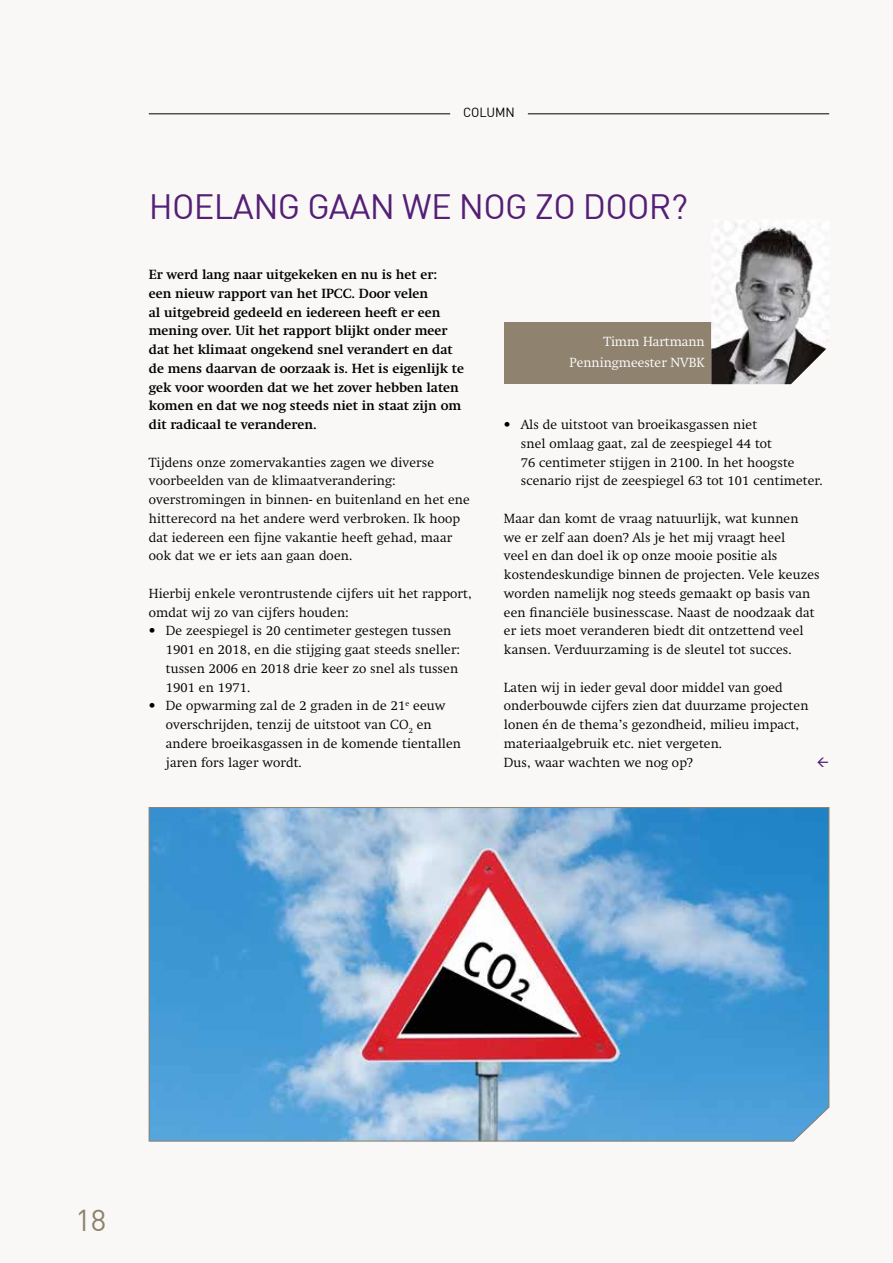
<style>
.page{position:relative;width:893px;height:1263px;background:#faf8f7}
.page>*{position:absolute;margin:0;border:0;box-sizing:border-box;transform-origin:0 0}
.t1{font:34.5px "DIN";letter-spacing:-.02em;color:#541f75}
.t2{font:29.7px "DIN";color:#8f826f}
.t3{font:300 13.05px/18.8px "Swift";letter-spacing:.01em;color:#000}
.t4{font:700 13.05px/18.8px "Swift";color:#000}
.t5{font:300 13.05px/21.8px "Swift";color:#fff;text-align:right}
.t6{font:13.05px "DIN";color:#000}
</style>
<div class="page">
<hr style="left:149px;top:114px;width:301px;height:1px;background:#000">
<hr style="left:528px;top:114px;width:301px;height:1px;background:#000">
<div style="left:504px;top:322px;width:207px;height:62px;background:#8f826f"></div>
<img style="left:711px;top:223px;width:118px;height:161px">
<svg style="left:148px;top:807px;width:682px;height:335px;background:#709dc7"></svg>
<p class="t6" style="left:463px;top:105px;width:53px">COLUMN</p>
<h1 class="t1" style="left:149px;top:185px;width:541px">HOELANG GAAN WE NOG ZO DOOR?</h1>
<p class="t4" style="left:149px;top:265px;width:317px">Er werd lang naar uitgekeken en nu is het er:<br>een nieuw rapport van het IPCC. Door velen<br>al uitgebreid gedeeld en iedereen heeft er een mening over. Uit het rapport blijkt onder meer dat het klimaat ongekend snel verandert en dat de mens daarvan de oorzaak is. Het is eigenlijk te gek voor woorden dat we het zover hebben laten komen en dat we nog steeds niet in staat zijn om dit radicaal te veranderen.</p>
<p class="t3" style="left:149px;top:453px;width:323px">Tijdens onze zomervakanties zagen we diverse voorbeelden van de klimaatverandering: overstromingen in binnen- en buitenland en het ene hitterecord na het andere werd verbroken. Ik hoop dat iedereen een fijne vakantie heeft gehad, maar ook dat we er iets aan gaan doen.</p>
<p class="t3" style="left:149px;top:584px;width:324px">Hierbij enkele verontrustende cijfers uit het rapport, omdat wij zo van cijfers houden:</p>
<p class="t3" style="left:166px;top:622px;width:296px;text-indent:-17px">• De zeespiegel is 20 centimeter gestegen tussen 1901 en 2018, en die stijging gaat steeds sneller: tussen 2006 en 2018 drie keer zo snel als tussen 1901 en 1971.</p>
<p class="t3" style="left:166px;top:697px;width:297px;text-indent:-17px">• De opwarming zal de 2 graden in de 21<sup>e</sup> eeuw overschrijden, tenzij de uitstoot van CO<sub>2</sub> en andere broeikasgassen in de komende tientallen jaren fors lager wordt.</p>
<p class="t5" style="left:570px;top:330px;width:137px">Timm Hartmann<br>Penningmeester NVBK</p>
<p class="t3" style="left:521px;top:415px;width:303px;text-indent:-17px">• Als de uitstoot van broeikasgassen niet<br>snel omlaag gaat, zal de zeespiegel 44 tot<br>76 centimeter stijgen in 2100. In het hoogste scenario rijst de zeespiegel 63 tot 101 centimeter.</p>
<p class="t3" style="left:504px;top:509px;width:317px">Maar dan komt de vraag natuurlijk, wat kunnen<br>we er zelf aan doen? Als je het mij vraagt heel<br>veel en dan doel ik op onze mooie positie als kostendeskundige binnen de projecten. Vele keuzes worden namelijk nog steeds gemaakt op basis van een financiële businesscase. Naast de noodzaak dat er iets moet veranderen biedt dit ontzettend veel kansen. Verduurzaming is de sleutel tot succes.</p>
<p class="t3" style="left:504px;top:678px;width:306px">Laten wij in ieder geval door middel van goed onderbouwde cijfers zien dat duurzame projecten lonen én de thema’s gezondheid, milieu impact, materiaalgebruik etc. niet vergeten.<br>Dus, waar wachten we nog op?</p>
<h2 class="t2" style="left:75px;top:1202px;width:32px">18</h2>
</div>
